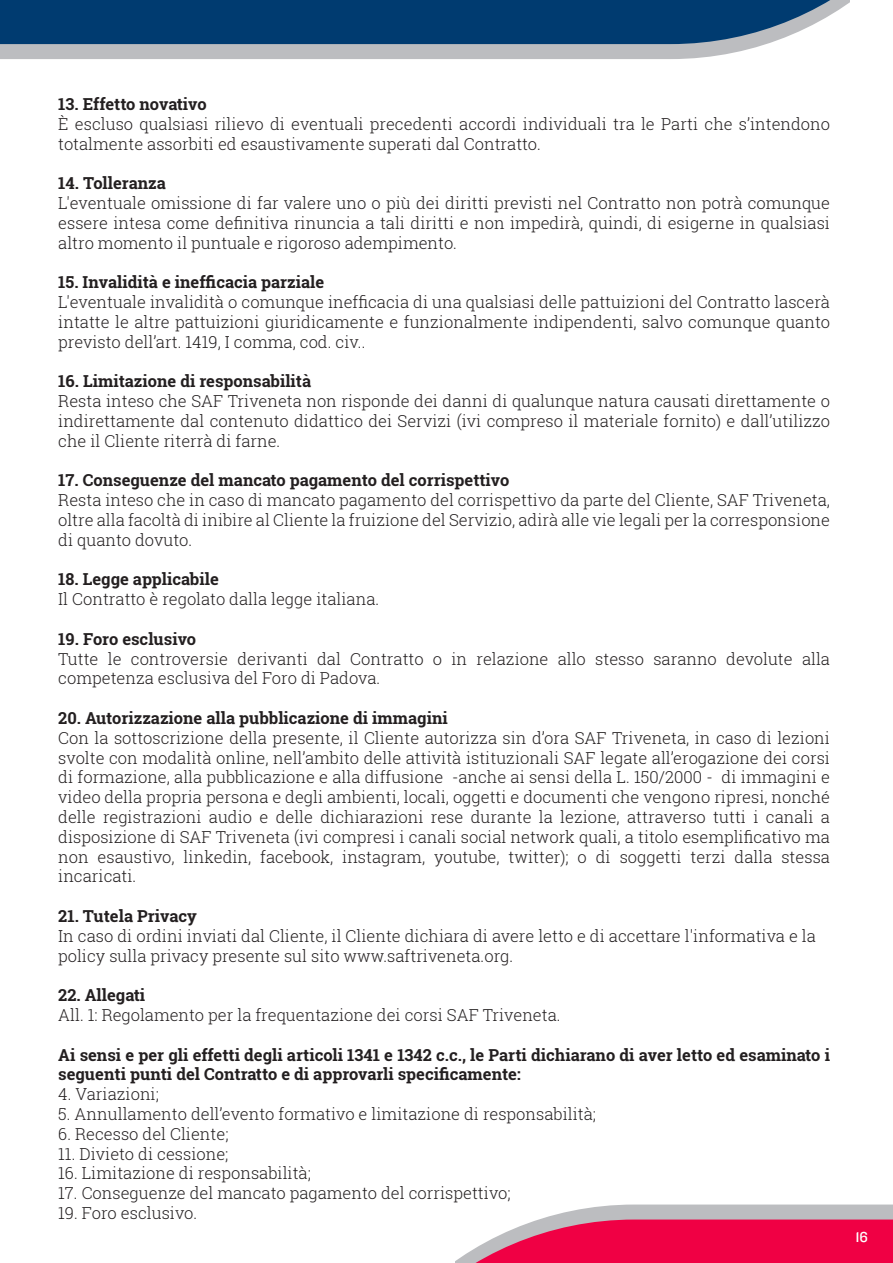
<style>
.page{position:relative;width:893px;height:1263px;background:#fff}
.page>*{position:absolute;margin:0;border:0;box-sizing:border-box;transform-origin:0 0}
.t1{font:300 16.5px/19.8px "Roboto Slab";color:#231f20;text-align:justify}
.t2{font:700 16.5px/19.8px "Roboto Slab";color:#231f20}
.t3{font:15px "Knockout HTF31 Junior Middlewt";color:#fff}
</style>
<div class="page">
<svg style="left:455px;top:1204px;width:438px;height:59px;background:#e5527d"></svg>
<svg style="left:0;top:44px;width:766px;height:15px;background:#bdbec2"></svg>
<svg style="left:0;top:0;width:849px;height:44px;background:#114878"></svg>
<p class="t2" style="left:58px;top:94px;width:150px">13. Effetto novativo</p>
<p class="t1" style="left:58px;top:114px;width:773px">È escluso qualsiasi rilievo di eventuali precedenti accordi individuali tra le Parti che s’intendono totalmente assorbiti ed esaustivamente superati dal Contratto.</p>
<p class="t2" style="left:58px;top:173px;width:109px">14. Tolleranza</p>
<p class="t1" style="left:58px;top:193px;width:773px">L'eventuale omissione di far valere uno o più dei diritti previsti nel Contratto non potrà comunque essere intesa come definitiva rinuncia a tali diritti e non impedirà, quindi, di esigerne in qualsiasi altro momento il puntuale e rigoroso adempimento.</p>
<p class="t2" style="left:58px;top:272px;width:267px">15. Invalidità e inefficacia parziale</p>
<p class="t1" style="left:58px;top:292px;width:773px">L'eventuale invalidità o comunque inefficacia di una qualsiasi delle pattuizioni del Contratto lascerà intatte le altre pattuizioni giuridicamente e funzionalmente indipendenti, salvo comunque quanto previsto dell’art. 1419, I comma, cod. civ..</p>
<p class="t2" style="left:58px;top:371px;width:254px">16. Limitazione di responsabilità</p>
<p class="t1" style="left:58px;top:391px;width:773px">Resta inteso che SAF Triveneta non risponde dei danni di qualunque natura causati direttamente o indirettamente dal contenuto didattico dei Servizi (ivi compreso il materiale fornito) e dall’utilizzo che il Cliente riterrà di farne.</p>
<p class="t2" style="left:58px;top:470px;width:453px">17. Conseguenze del mancato pagamento del corrispettivo</p>
<p class="t1" style="left:58px;top:490px;width:773px">Resta inteso che in caso di mancato pagamento del corrispettivo da parte del Cliente, SAF Triveneta, oltre alla facoltà di inibire al Cliente la fruizione del Servizio, adirà alle vie legali per la corresponsione di quanto dovuto.</p>
<p class="t2" style="left:58px;top:569px;width:162px">18. Legge applicabile</p>
<p class="t1" style="left:58px;top:589px;width:322px">Il Contratto è regolato dalla legge italiana.</p>
<p class="t2" style="left:58px;top:629px;width:139px">19. Foro esclusivo</p>
<p class="t1" style="left:58px;top:648px;width:773px">Tutte le controversie derivanti dal Contratto o in relazione allo stesso saranno devolute alla competenza esclusiva del Foro di Padova.</p>
<p class="t2" style="left:58px;top:708px;width:391px">20. Autorizzazione alla pubblicazione di immagini</p>
<p class="t1" style="left:58px;top:727px;width:773px">Con la sottoscrizione della presente, il Cliente autorizza sin d’ora SAF Triveneta, in caso di lezioni svolte con modalità online, nell’ambito delle attività istituzionali SAF legate all’erogazione dei corsi di formazione, alla pubblicazione e alla diffusione -anche ai sensi della L. 150/2000 - di immagini e video della propria persona e degli ambienti, locali, oggetti e documenti che vengono ripresi, nonché delle registrazioni audio e delle dichiarazioni rese durante la lezione, attraverso tutti i canali a disposizione di SAF Triveneta (ivi compresi i canali social network quali, a titolo esemplificativo ma non esaustivo, linkedin, facebook, instagram, youtube, twitter); o di soggetti terzi dalla stessa incaricati.</p>
<p class="t2" style="left:58px;top:906px;width:140px">21. Tutela Privacy</p>
<p class="t1" style="left:58px;top:925px;width:759px">In caso di ordini inviati dal Cliente, il Cliente dichiara di avere letto e di accettare l'informativa e la policy sulla privacy presente sul sito www.saftriveneta.org.</p>
<p class="t2" style="left:58px;top:985px;width:88px">22. Allegati</p>
<p class="t1" style="left:58px;top:1005px;width:504px">All. 1: Regolamento per la frequentazione dei corsi SAF Triveneta.</p>
<p class="t2" style="left:58px;top:1044px;width:773px">Ai sensi e per gli effetti degli articoli 1341 e 1342 c.c., le Parti dichiarano di aver letto ed esaminato i seguenti punti del Contratto e di approvarli specificamente:</p>
<p class="t1" style="left:58px;top:1084px;width:102px">4. Variazioni;</p>
<p class="t1" style="left:58px;top:1104px;width:539px">5. Annullamento dell’evento formativo e limitazione di responsabilità;</p>
<p class="t1" style="left:58px;top:1123px;width:172px">6. Recesso del Cliente;</p>
<p class="t1" style="left:58px;top:1143px;width:172px">11. Divieto di cessione;</p>
<p class="t1" style="left:58px;top:1163px;width:254px">16. Limitazione di responsabilità;</p>
<p class="t1" style="left:58px;top:1183px;width:454px">17. Conseguenze del mancato pagamento del corrispettivo;</p>
<p class="t1" style="left:58px;top:1203px;width:141px">19. Foro esclusivo.</p>
<p class="t3" style="left:855px;top:1229px;width:14px">16</p>
</div>
